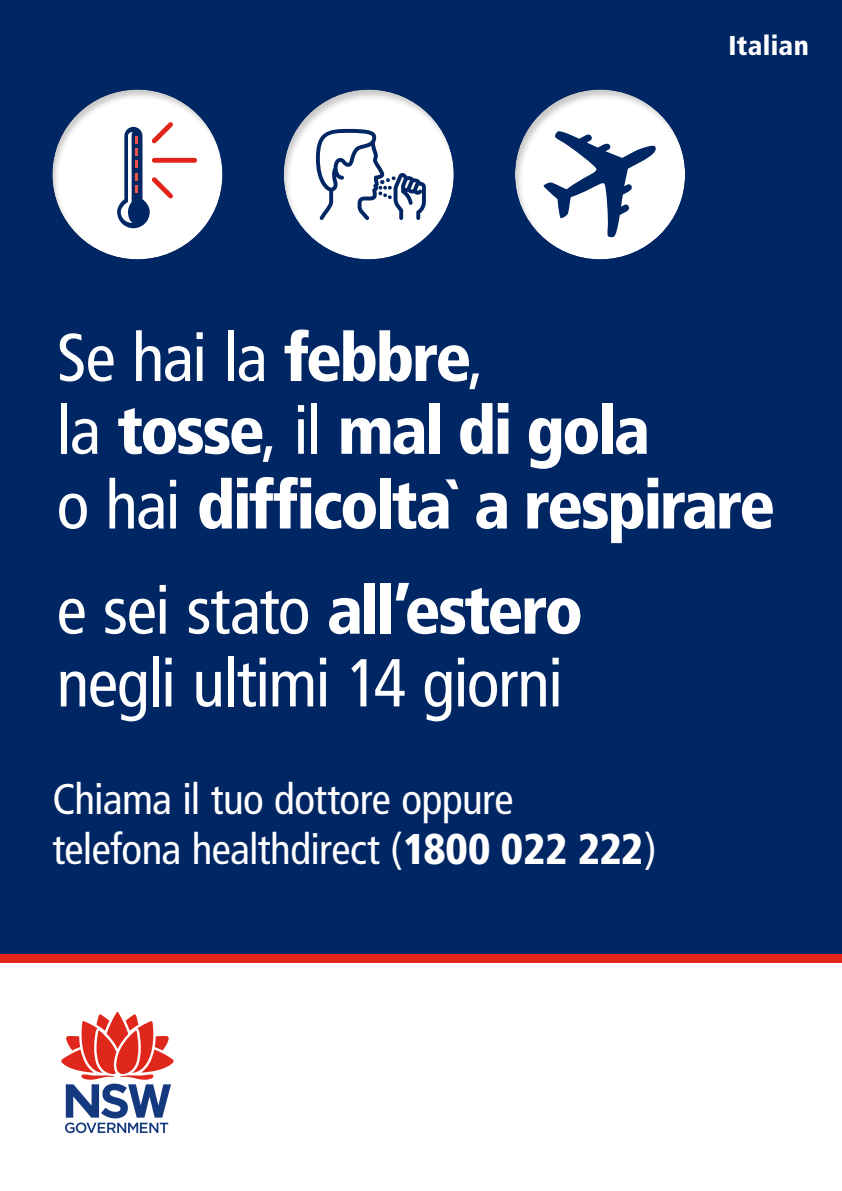
<style>
.page{position:relative;width:842px;height:1191px;background:#fff}
.page>*{position:absolute;margin:0;border:0;box-sizing:border-box;transform-origin:0 0}
.t1{font:900 condensed 67.7px/73.7px "Frutiger LT Std";letter-spacing:-.04em;color:#fff}
.t2{font:condensed 67.7px/72.7px "Frutiger LT Std";letter-spacing:-.025em;color:#fff}
.t3{font:condensed 42.9px/50.1px "Frutiger LT Std";letter-spacing:-.015em;color:#fff}
.t4{font:900 condensed 27.3px "Frutiger LT Std";letter-spacing:.01em;color:#fff}
.s1{font-weight:400}
.s2{font-weight:900}
</style>
<div class="page">
<div style="left:0;top:0;width:842px;height:954px;background:#002664"></div>
<svg style="left:61px;top:1011px;width:113px;height:122px"></svg>
<div style="left:0;top:954px;width:842px;height:9px;background:#e1251b"></div>
<div style="left:506px;top:82px;width:188px;height:177px;background:#000;opacity:.22"></div>
<svg style="left:543px;top:130px;width:114px;height:107px"></svg>
<div style="left:275px;top:82px;width:188px;height:178px;background:#000;opacity:.22"></div>
<svg style="left:316px;top:129px;width:110px;height:91px"></svg>
<div style="left:44px;top:82px;width:188px;height:178px;background:#000;opacity:.22"></div>
<div style="left:152px;top:158px;width:45px;height:5px;background:#e1251b;border-radius:2px"></div>
<svg style="left:117px;top:122px;width:56px;height:106px"></svg>
<p class="t4" style="left:728px;top:29px;width:82px">Italian</p>
<p class="t1" style="left:57px;top:320px;width:720px"><span class="s1">Se hai la</span> febbre<span class="s1">,<br>la</span> tosse<span class="s1">, il</span> mal di gola<br><span class="s1">o hai</span> difficolta` a respirare</p>
<p class="t2" style="left:57px;top:574px;width:528px">e sei stato <span class="s2">all’estero </span>negli ultimi 14 giorni</p>
<p class="t3" style="left:52px;top:774px;width:606px">Chiama il tuo dottore oppure<br>telefona healthdirect (<span class="s2">1800 022 222</span>)</p>
</div>
